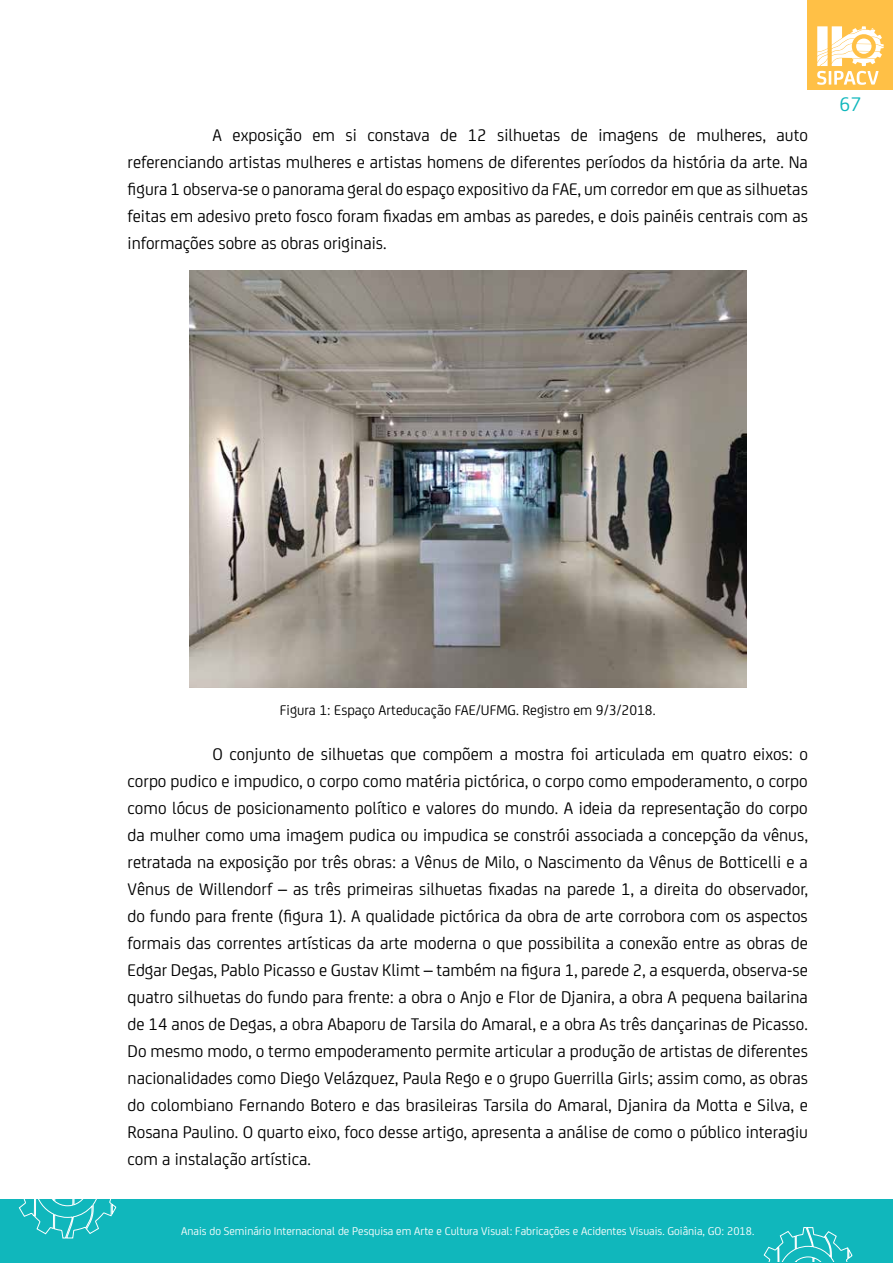
<style>
.page{position:relative;width:893px;height:1263px;background:#fff}
.page>*{position:absolute;margin:0;border:0;box-sizing:border-box;transform-origin:0 0}
.t1{font:21px "FS Joey";color:#10b7bc}
.t2{font:18px/27px "FS Joey";color:#000;text-align:justify}
.t3{font:15px "FS Joey";color:#000}
.t4{font:12px "FS Joey";color:#fff}
</style>
<div class="page">
<div style="left:808px;top:0;width:85px;height:89px;background:#ffc046"></div>
<svg style="left:817px;top:26px;width:67px;height:59px"></svg>
<div style="left:0;top:1199px;width:893px;height:64px;background:#10b7bc"></div>
<svg style="left:18px;top:1199px;width:99px;height:40px"></svg>
<svg style="left:763px;top:1227px;width:90px;height:35px"></svg>
<img style="left:189px;top:271px;width:557px;height:417px">
<p class="t2" style="left:128px;top:121px;width:682px;text-indent:85px">A exposição em si constava de 12 silhuetas de imagens de mulheres, auto referenciando artistas mulheres e artistas homens de diferentes períodos da história da arte. Na figura 1 observa-se o panorama geral do espaço expositivo da FAE, um corredor em que as silhuetas feitas em adesivo preto fosco foram fixadas em ambas as paredes, e dois painéis centrais com as informações sobre as obras originais.</p>
<p class="t1" style="left:840px;top:90px;width:23px">67</p>
<p class="t3" style="left:280px;top:699px;width:377px">Figura 1: Espaço Arteducação FAE/UFMG. Registro em 9/3/2018.</p>
<p class="t2" style="left:128px;top:739px;width:682px;text-indent:85px">O conjunto de silhuetas que compõem a mostra foi articulada em quatro eixos: o corpo pudico e impudico, o corpo como matéria pictórica, o corpo como empoderamento, o corpo como lócus de posicionamento político e valores do mundo. A ideia da representação do corpo da mulher como uma imagem pudica ou impudica se constrói associada a concepção da vênus, retratada na exposição por três obras: a Vênus de Milo, o Nascimento da Vênus de Botticelli e a Vênus de Willendorf – as três primeiras silhuetas fixadas na parede 1, a direita do observador, do fundo para frente (figura 1). A qualidade pictórica da obra de arte corrobora com os aspectos formais das correntes artísticas da arte moderna o que possibilita a conexão entre as obras de Edgar Degas, Pablo Picasso e Gustav Klimt – também na figura 1, parede 2, a esquerda, observa-se quatro silhuetas do fundo para frente: a obra o Anjo e Flor de Djanira, a obra A pequena bailarina de 14 anos de Degas, a obra Abaporu de Tarsila do Amaral, e a obra As três dançarinas de Picasso.<br>Do mesmo modo, o termo empoderamento permite articular a produção de artistas de diferentes nacionalidades como Diego Velázquez, Paula Rego e o grupo Guerrilla Girls; assim como, as obras do colombiano Fernando Botero e das brasileiras Tarsila do Amaral, Djanira da Motta e Silva, e Rosana Paulino. O quarto eixo, foco desse artigo, apresenta a análise de como o público interagiu com a instalação artística.</p>
<p class="t4" style="left:181px;top:1223px;width:575px">Anais do Seminário Internacional de Pesquisa em Arte e Cultura Visual: Fabricações e Acidentes Visuais. Goiânia, GO: 2018.</p>
</div>
